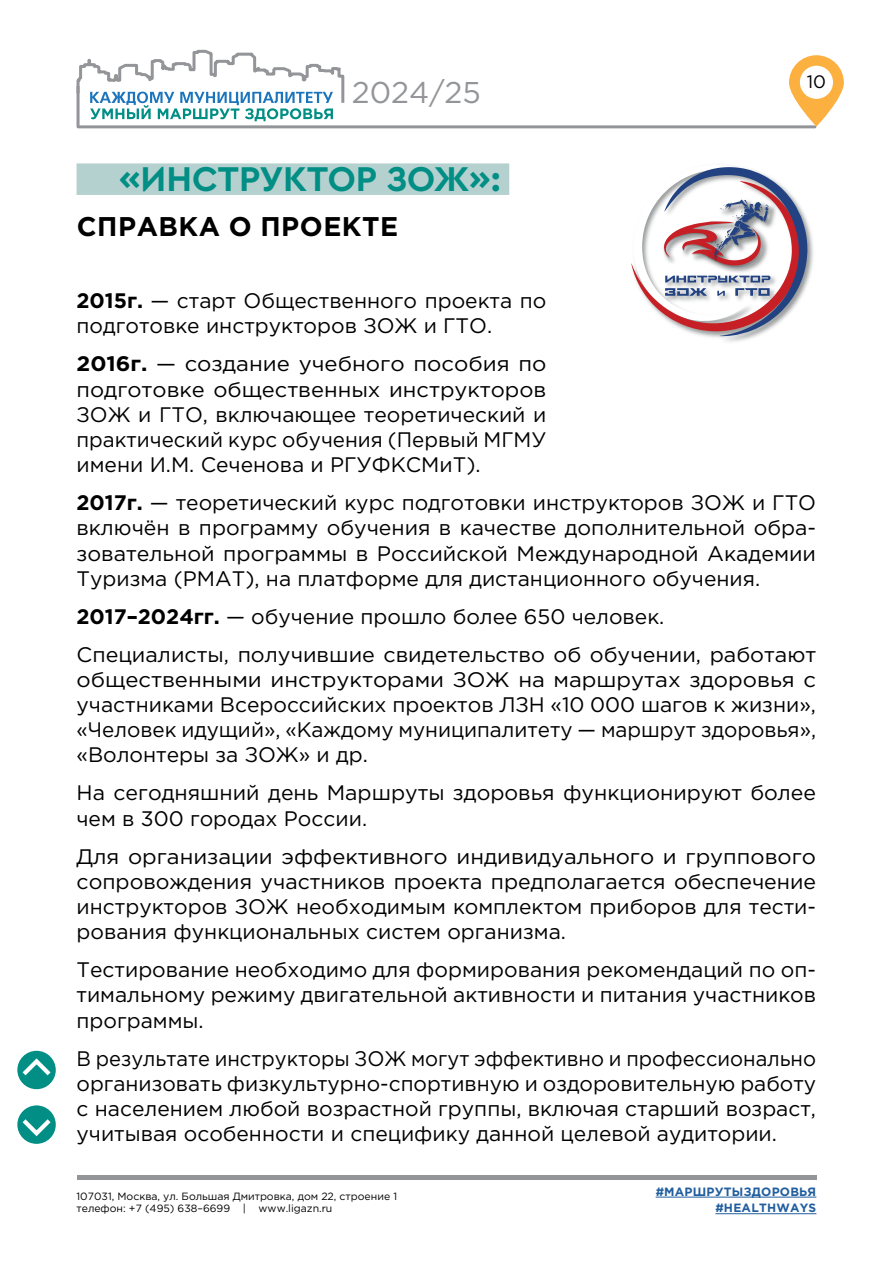
<style>
.page{position:relative;width:893px;height:1263px;background:#fff}
.page>*{position:absolute;margin:0;border:0;box-sizing:border-box;transform-origin:0 0}
.t1{font:700 36px "Cera Pro";color:#008e85}
.t2{font:30px "Gotham Pro";color:#939598}
.t3{font:700 27px "Gotham Pro";letter-spacing:.02em;color:#000}
.t4{font:21px/25.2px "Gotham Pro";color:#000}
.t5{font:21px/25.2px "Gotham Pro";color:#000;text-align:justify;scale:1.05 1}
.t6{font:21px/25.2px "Gotham Pro";color:#000;text-align:justify;scale:.96 1}
.t7{font:18px "Gotham Pro";color:#000}
.t8{font:700 12px/16.6px "Gotham Pro";letter-spacing:.02em;color:#215e9e;text-align:right}
.t9{font:10.5px/12.6px "Gotham Pro";color:#000}
.s1{font-weight:700}
</style>
<div class="page">
<hr style="left:77px;top:1176px;width:739px;height:4px;background:#939598">
<hr style="left:78px;top:125px;width:737px;height:3px;background:#939598">
<svg style="left:789px;top:55px;width:55px;height:72px"></svg>
<hr style="left:77px;top:86px;width:3px;height:41px;background:#939598">
<svg style="left:76px;top:49px;width:269px;height:72px"></svg>
<hr style="left:656px;top:1197px;width:160px;height:1px;background:#215e9e">
<hr style="left:715px;top:1213px;width:101px;height:1px;background:#215e9e">
<div style="left:77px;top:163px;width:432px;height:32px;background:#b5d1cf"></div>
<img style="left:704px;top:221px;width:110px;height:121px">
<svg style="left:631px;top:165px;width:176px;height:171px"></svg>
<div style="left:17px;top:1051px;width:39px;height:38px;background:#008e85;border-radius:50%"></div>
<svg style="left:18px;top:1055px;width:37px;height:25px"></svg>
<div style="left:17px;top:1105px;width:39px;height:39px;background:#008e85;border-radius:50%"></div>
<svg style="left:18px;top:1115px;width:37px;height:24px"></svg>
<h2 class="t2" style="left:352px;top:76px;width:131px">2024/25</h2>
<h1 class="t1" style="left:119px;top:155px;width:383px">«ИНСТРУКТОР ЗОЖ»:</h1>
<p class="t3" style="left:77px;top:211px;width:323px">СПРАВКА О ПРОЕКТЕ</p>
<p class="t7" style="left:807px;top:72px;width:21px">10</p>
<p class="t4" style="left:77px;top:288px;width:471px"><span class="s1">2015г.</span> — старт Общественного проекта по подготовке инструкторов ЗОЖ и ГТО.</p>
<p class="t5" style="left:77px;top:351px;width:449px"><span class="s1">2016г.</span> — создание учебного пособия по подготовке общественных инструкторов ЗОЖ и ГТО, включающее теоретический и практический курс обучения (Первый МГМУ имени И.М. Сеченова и РГУФКСМиТ).</p>
<p class="t4" style="left:77px;top:490px;width:741px;text-align:justify"><span class="s1">2017г.</span> — теоретический курс подготовки инструкторов ЗОЖ и ГТО включён в программу обучения в качестве дополнительной обра&shy;зовательной программы в Российской Международной Академии Туризма (РМАТ), на платформе для дистанционного обучения.</p>
<p class="t4" style="left:77px;top:597px;width:741px;line-height:38px"><span class="s1">2017–2024гг.</span> — обучение прошло более 650 человек.<br>Специалисты, получившие свидетельство об обучении, работают</p>
<p class="t5" style="left:77px;top:667px;width:706px">общественными инструкторами ЗОЖ на маршрутах здоровья с участниками Всероссийских проектов ЛЗН «10 000 шагов к жизни», «Человек идущий», «Каждому муниципалитету — маршрут здоровья», «Волонтеры за ЗОЖ» и др.</p>
<p class="t4" style="left:77px;top:780px;width:741px">На сегодняшний день Маршруты здоровья функционируют более чем в 300 городах России.</p>
<p class="t5" style="left:77px;top:843px;width:706px">Для организации эффективного индивидуального и группового сопровождения участников проекта предполагается обеспечение инструкторов ЗОЖ необходимым комплектом приборов для тести&shy;рования функциональных систем организма.</p>
<p class="t4" style="left:77px;top:957px;width:741px;text-align:justify">Тестирование необходимо для формирования рекомендаций по оп&shy;тимальному режиму двигательной активности и питания участников программы.</p>
<p class="t6" style="left:77px;top:1045px;width:772px">В результате инструкторы ЗОЖ могут эффективно и профессионально организовать физкультурно-спортивную и оздоровительную работу с населением любой возрастной группы, включая старший возраст, учитывая особенности и специфику данной целевой аудитории.</p>
<p class="t9" style="left:77px;top:1189px;width:322px">107031, Москва, ул. Большая Дмитровка, дом 22, строение 1 телефон: +7 (495) 638–6699 | www.ligazn.ru</p>
<p class="t8" style="left:656px;top:1183px;width:162px">#МАРШРУТЫЗДОРОВЬЯ #HEALTHWAYS</p>
</div>
